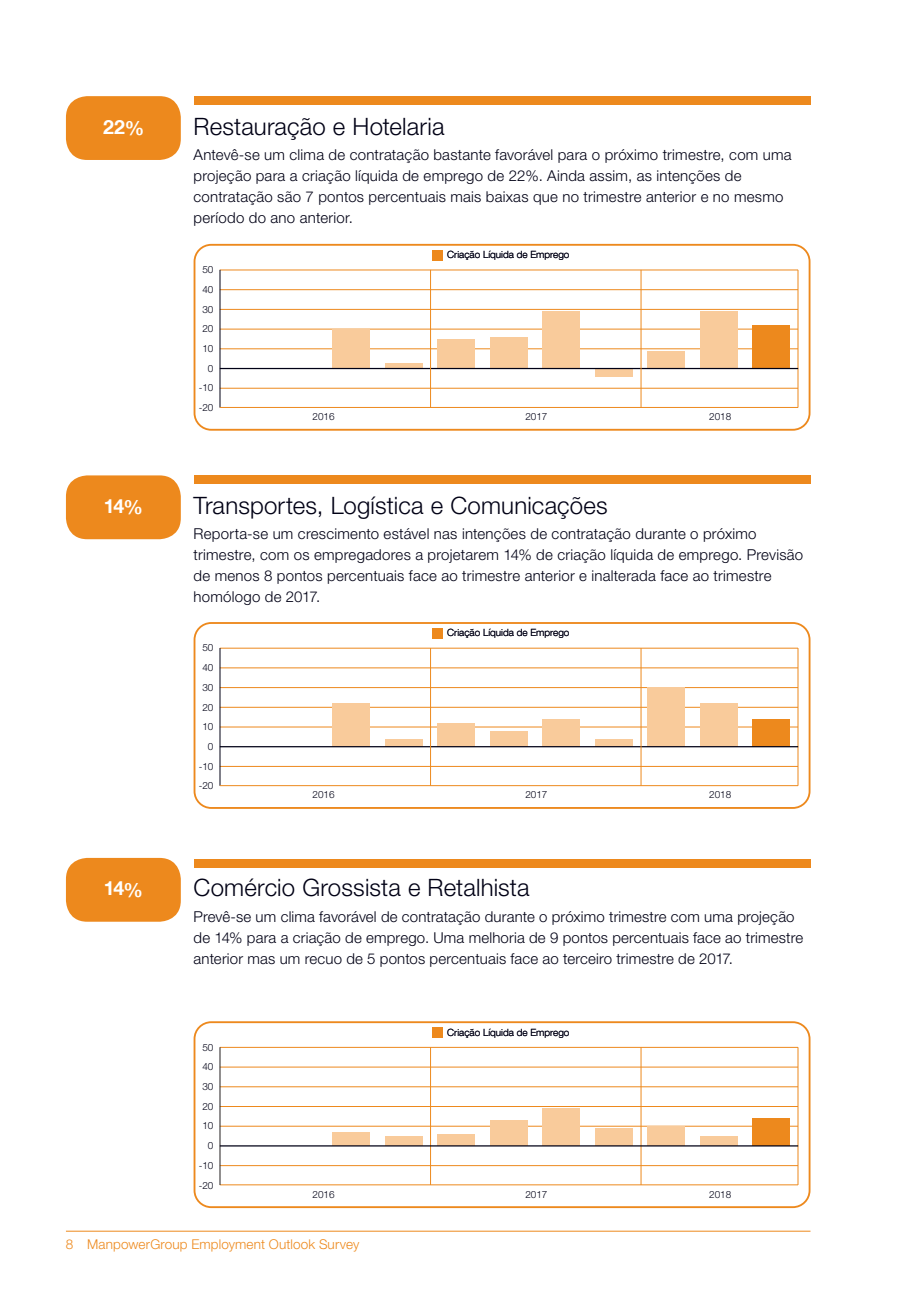
<style>
.page{position:relative;width:919px;height:1289px;background:#fff}
.page>*{position:absolute;margin:0;border:0;box-sizing:border-box;transform-origin:0 0}
.t1{font:300 24px "Helvetica Neue LT Std";letter-spacing:.005em;color:#000015}
.t2{font:700 19.5px "Helvetica Neue LT Com";color:#fff}
.t3{font:300 15px/21px "Helvetica Neue LT Std";letter-spacing:.015em;color:#000015}
.t4{font:300 13.5px "Helvetica Neue LT Std";letter-spacing:.01em;color:#ed891d}
.t5{font:300 9.9px/19.6px "Helvetica Neue LT Std";color:#000015;text-align:right}
.t6{font:300 9.9px "Helvetica Neue LT Com";color:#000015}
</style>
<div class="page">
<div style="left:66px;top:475px;width:115px;height:64px;background:#ed891d;border-radius:21px"></div>
<div style="left:66px;top:857px;width:115px;height:64px;background:#ed891d;border-radius:21px"></div>
<hr style="left:66px;top:1230px;width:744px;height:1px;background:#ed891d">
<div style="left:66px;top:96px;width:115px;height:64px;background:#ed891d;border-radius:21px"></div>
<div style="left:193px;top:96px;width:617px;height:9px;background:#ed891d"></div>
<svg style="left:193px;top:244px;width:617px;height:186px"></svg>
<div style="left:193px;top:475px;width:617px;height:9px;background:#ed891d"></div>
<svg style="left:193px;top:622px;width:617px;height:186px"></svg>
<div style="left:193px;top:859px;width:617px;height:9px;background:#ed891d"></div>
<svg style="left:193px;top:1021px;width:617px;height:186px"></svg>
<h2 class="t2" style="left:103px;top:114px;width:43px">22%</h2>
<h1 class="t1" style="left:193px;top:111px;width:252px">Restauração e Hotelaria</h1>
<p class="t3" style="left:193px;top:144px;width:599px">Antevê-se um clima de contratação bastante favorável para o próximo trimestre, com uma projeção para a criação líquida de emprego de 22%. Ainda assim, as intenções de contratação são 7 pontos percentuais mais baixas que no trimestre anterior e no mesmo período do ano anterior.</p>
<p class="t6" style="left:447px;top:249px;width:124px">Criação Líquida de Emprego</p>
<p class="t5" style="left:199px;top:260px;width:16px">50<br>40<br>30<br>20<br>10<br>0 -10 -20</p>
<p class="t5" style="left:312px;top:406px;width:24px">2016</p>
<p class="t5" style="left:525px;top:406px;width:24px">2017</p>
<p class="t5" style="left:709px;top:406px;width:24px">2018</p>
<h2 class="t2" style="left:104px;top:493px;width:41px">14%</h2>
<h2 class="t2" style="left:104px;top:876px;width:41px">14%</h2>
<h1 class="t1" style="left:193px;top:490px;width:416px">Transportes, Logística e Comunicações</h1>
<p class="t3" style="left:193px;top:523px;width:611px">Reporta-se um crescimento estável nas intenções de contratação durante o próximo trimestre, com os empregadores a projetarem 14% de criação líquida de emprego. Previsão de menos 8 pontos percentuais face ao trimestre anterior e inalterada face ao trimestre homólogo de 2017.</p>
<p class="t6" style="left:447px;top:627px;width:124px">Criação Líquida de Emprego</p>
<p class="t5" style="left:199px;top:638px;width:16px">50<br>40<br>30<br>20<br>10<br>0 -10 -20</p>
<p class="t5" style="left:312px;top:784px;width:24px">2016</p>
<p class="t5" style="left:525px;top:784px;width:24px">2017</p>
<p class="t5" style="left:709px;top:784px;width:24px">2018</p>
<h1 class="t1" style="left:193px;top:873px;width:337px">Comércio Grossista e Retalhista</h1>
<p class="t3" style="left:193px;top:905px;width:611px">Prevê-se um clima favorável de contratação durante o próximo trimestre com uma projeção de 14% para a criação de emprego. Uma melhoria de 9 pontos percentuais face ao trimestre anterior mas um recuo de 5 pontos percentuais face ao terceiro trimestre de 2017.</p>
<p class="t5" style="left:199px;top:1037px;width:16px">50<br>40<br>30<br>20<br>10<br>0 -10 -20</p>
<p class="t6" style="left:447px;top:1026px;width:124px">Criação Líquida de Emprego</p>
<p class="t5" style="left:312px;top:1183px;width:24px">2016</p>
<p class="t5" style="left:525px;top:1183px;width:24px">2017</p>
<p class="t5" style="left:709px;top:1183px;width:24px">2018</p>
<p class="t4" style="left:66px;top:1235px;width:295px">8 ManpowerGroup Employment Outlook Survey</p>
</div>
